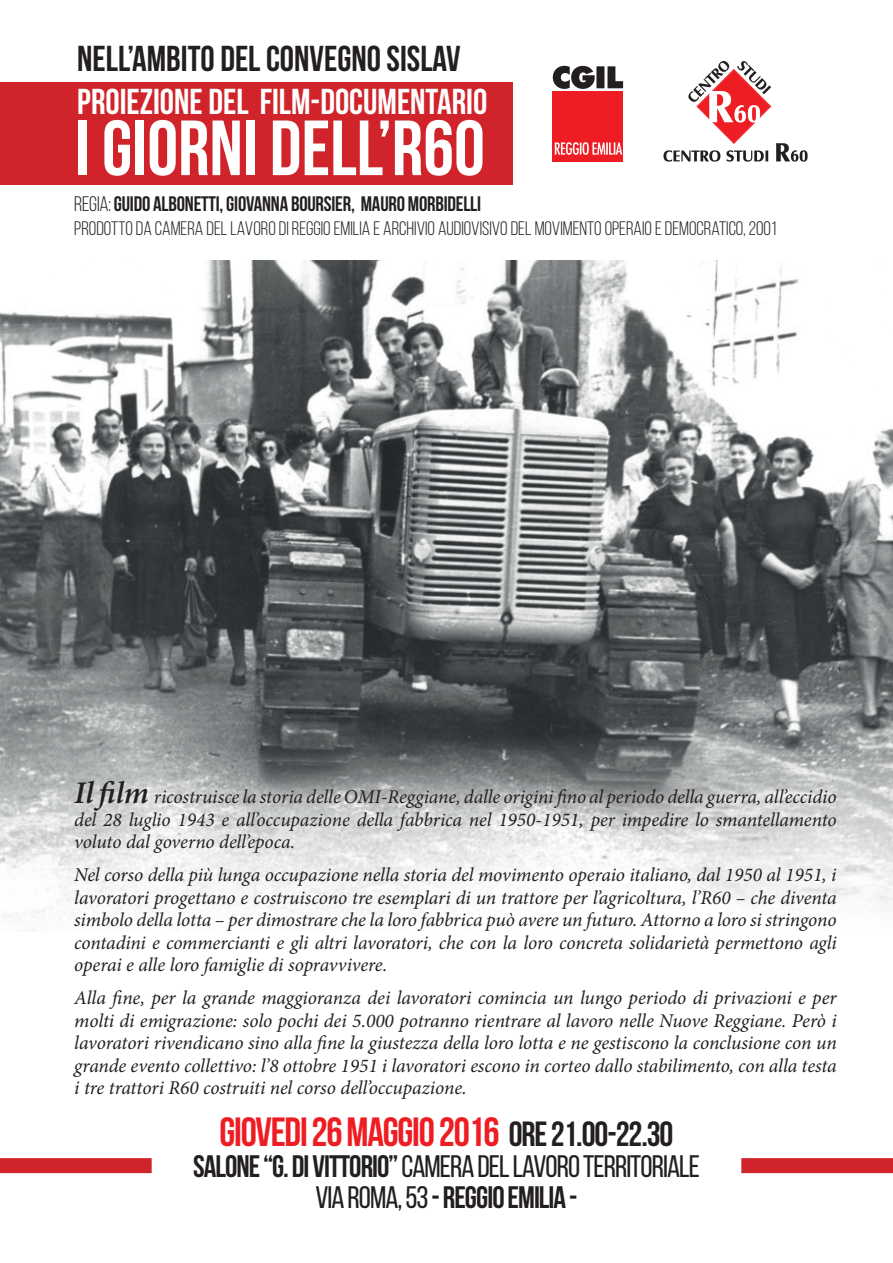
<style>
.page{position:relative;width:893px;height:1263px;background:#fff}
.page>*{position:absolute;margin:0;border:0;box-sizing:border-box;transform-origin:0 0}
.t1{font:700 78px "Bebas Neue";color:#fff}
.t2{font:700 40.8px "Bebas Neue";letter-spacing:-.03em;color:#ee1d23}
.t3{font:700 36px "Bebas Neue";color:#fff}
.t4{font:700 36px "Bebas Neue";color:#231f20}
.t5{font:31.05px/31px "Bebas Neue";letter-spacing:-.03em;color:#231f20;text-align:center}
.t6{font:700 21px "Bebas Neue";letter-spacing:-.01em;color:#231f20}
.t7{font:italic 19.5px/22.5px "Minion Pro";letter-spacing:-.01em;color:#231f20;text-align:justify}
.t8{font:19.5px "Bebas Neue";color:#231f20}
.s1{font-weight:400}
.s2{font-weight:600;font-size:31.5px}
.s3{font-size:34.95px;color:#231f20}
.s4{font-weight:700}
</style>
<div class="page">
<img style="left:0;top:260px;width:893px;height:664px">
<div style="left:0;top:83px;width:513px;height:102px;background:#d1232a"></div>
<svg style="left:663px;top:61px;width:145px;height:101px"></svg>
<div style="left:553px;top:91px;width:70px;height:71px;background:#ee1d23"></div>
<svg style="left:553px;top:66px;width:70px;height:23px"></svg>
<svg style="left:555px;top:142px;width:67px;height:13px"></svg>
<div style="left:0;top:1158px;width:152px;height:15px;background:#d1232a"></div>
<div style="left:741px;top:1158px;width:152px;height:15px;background:#d1232a"></div>
<h3 class="t4" style="left:77px;top:38px;width:385px">NELL’AMBITO DEL CONVEGNO SISLAV</h3>
<h3 class="t3" style="left:77px;top:82px;width:412px">PROIEZIONE DEL FILM-DOCUMENTARIO</h3>
<h1 class="t1" style="left:75px;top:105px;width:411px">I GIORNI DELL’R60</h1>
<p class="t6" style="left:74px;top:192px;width:408px"><span class="s1">REGIA:</span> GUIDO ALBONETTI, GIOVANNA BOURSIER, MAURO MORBIDELLI</p>
<p class="t8" style="left:74px;top:217px;width:704px">PRODOTTO DA CAMERA DEL LAVORO DI REGGIO EMILIA E ARCHIVIO AUDIOVISIVO DEL MOVIMENTO OPERAIO E DEMOCRATICO, 2001</p>
<p class="t7" style="left:74px;top:785px;width:764px"><span class="s2">Il film</span> ricostruisce la storia delle OMI-Reggiane, dalle origini fino al periodo della guerra, all’eccidio del 28 luglio 1943 e all’occupazione della fabbrica nel 1950-1951, per impedire lo smantellamento voluto dal governo dell’epoca.</p>
<p class="t7" style="left:74px;top:863px;width:764px">Nel corso della più lunga occupazione nella storia del movimento operaio italiano, dal 1950 al 1951, i lavoratori progettano e costruiscono tre esemplari di un trattore per l’agricoltura, l’R60 – che diventa simbolo della lotta – per dimostrare che la loro fabbrica può avere un futuro. Attorno a loro si stringono contadini e commercianti e gli altri lavoratori, che con la loro concreta solidarietà permettono agli operai e alle loro famiglie di sopravvivere.</p>
<p class="t7" style="left:74px;top:986px;width:764px">Alla fine, per la grande maggioranza dei lavoratori comincia un lungo periodo di privazioni e per molti di emigrazione: solo pochi dei 5.000 potranno rientrare al lavoro nelle Nuove Reggiane. Però i lavoratori rivendicano sino alla fine la giustezza della loro lotta e ne gestiscono la conclusione con un grande evento collettivo: l’8 ottobre 1951 i lavoratori escono in corteo dallo stabilimento, con alla testa i tre trattori R60 costruiti nel corso dell’occupazione.</p>
<h2 class="t2" style="left:219px;top:1109px;width:455px">GIOVEDI 26 MAGGIO 2016 <span class="s3">ORE 21.00-22.30</span></h2>
<h3 class="t5" style="left:193px;top:1150px;width:508px"><span class="s4">SALONE “G. DI VITTORIO”</span>CAMERA DEL LAVORO TERRITORIALE<br>VIA ROMA, 53 <span class="s4">- REGGIO EMILIA -</span></h3>
</div>
